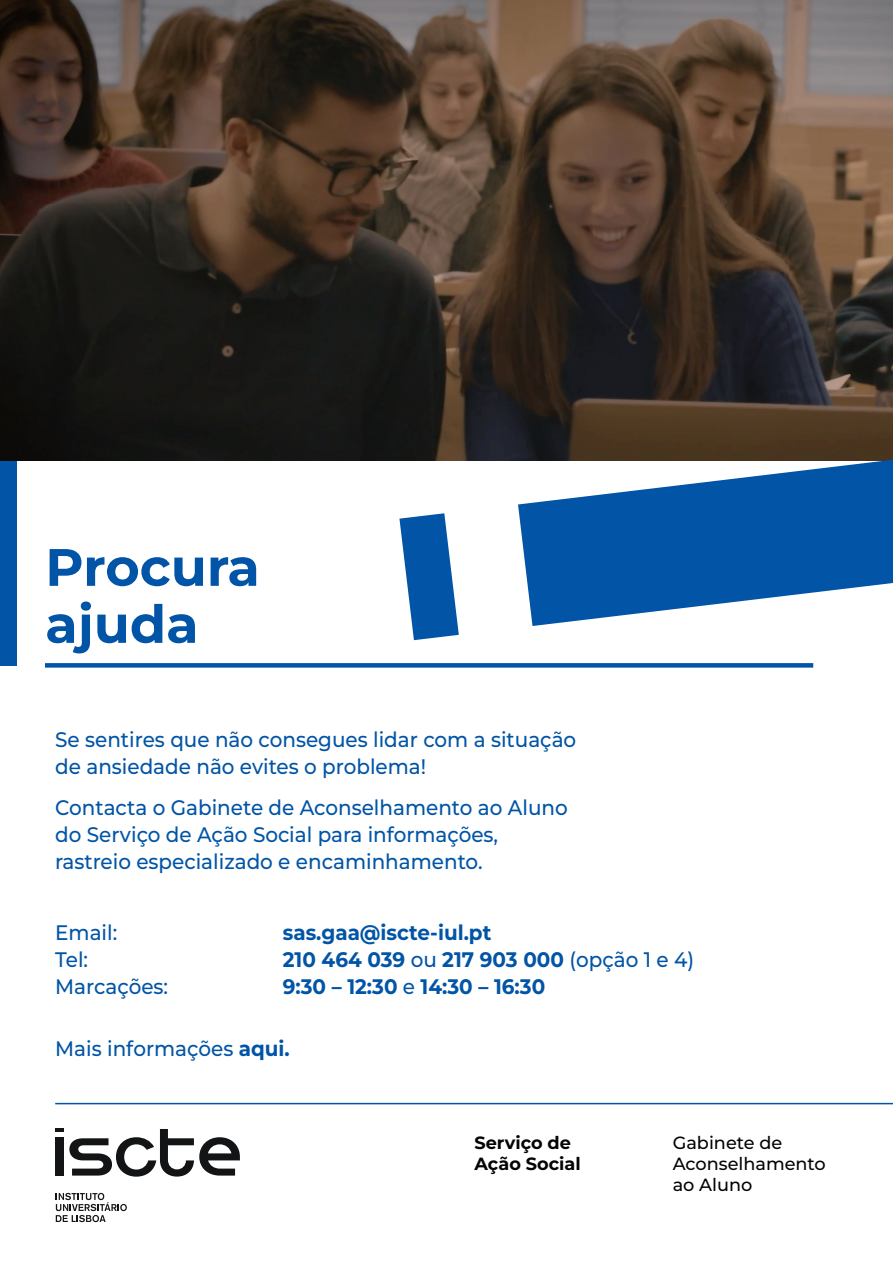
<style>
.page{position:relative;width:893px;height:1263px;background:#fff}
.page>*{position:absolute;margin:0;border:0;box-sizing:border-box;transform-origin:0 0}
.t1{font:700 52.5px/57px "Montserrat";color:#0154a6}
.t2{font:500 21px/27px "Montserrat";color:#0154a6;scale:.95 1}
.t3{font:700 21px "Montserrat";color:#0154a6;scale:.95 1}
.t4{font:500 17.7px/21.1px "Montserrat";color:#040503}
.t5{font:700 17.7px/21.1px "Montserrat";color:#040503}
.s1{font-weight:500}
.s2{font-weight:700}
</style>
<div class="page">
<img style="left:0;top:0;width:893px;height:461px">
<svg style="left:56px;top:1193px;width:71px;height:29px"></svg>
<svg style="left:55px;top:1129px;width:185px;height:48px"></svg>
<div style="left:0;top:461px;width:16px;height:205px;background:#0154a6"></div>
<hr style="left:55px;top:1103px;width:838px;height:1px;background:#0154a6">
<svg style="left:518px;top:460px;width:375px;height:166px;fill:#0154a6"></svg>
<svg style="left:399px;top:513px;width:60px;height:127px"></svg>
<div style="left:45px;top:663px;width:768px;height:5px;background:#0154a6"></div>
<h1 class="t1" style="left:45px;top:536px;width:216px">Procura ajuda</h1>
<p class="t2" style="left:55px;top:725px;width:550px">Se sentires que não consegues lidar com a situação de ansiedade não evites o problema!</p>
<p class="t2" style="left:55px;top:793px;width:541px">Contacta o Gabinete de Aconselhamento ao Aluno do Serviço de Ação Social para informações, rastreio especializado e encaminhamento.</p>
<p class="t2" style="left:55px;top:918px;width:67px">Email:</p>
<p class="t3" style="left:283px;top:917px;width:221px">sas.gaa@iscte-iul.pt</p>
<p class="t2" style="left:55px;top:945px;width:36px">Tel:</p>
<p class="t3" style="left:283px;top:944px;width:434px">210 464 039 <span class="s1">ou</span> 217 903 000 <span class="s1">(opção 1 e 4)</span></p>
<p class="t2" style="left:55px;top:972px;width:120px">Marcações:</p>
<p class="t3" style="left:283px;top:971px;width:278px">9:30 – 12:30 <span class="s1">e</span> 14:30 – 16:30</p>
<p class="t2" style="left:55px;top:1034px;width:248px">Mais informações <span class="s2">aqui.</span></p>
<p class="t5" style="left:474px;top:1131px;width:108px">Serviço de<br>Ação Social</p>
<p class="t4" style="left:673px;top:1131px;width:155px">Gabinete de<br>Aconselhamento ao Aluno</p>
</div>
